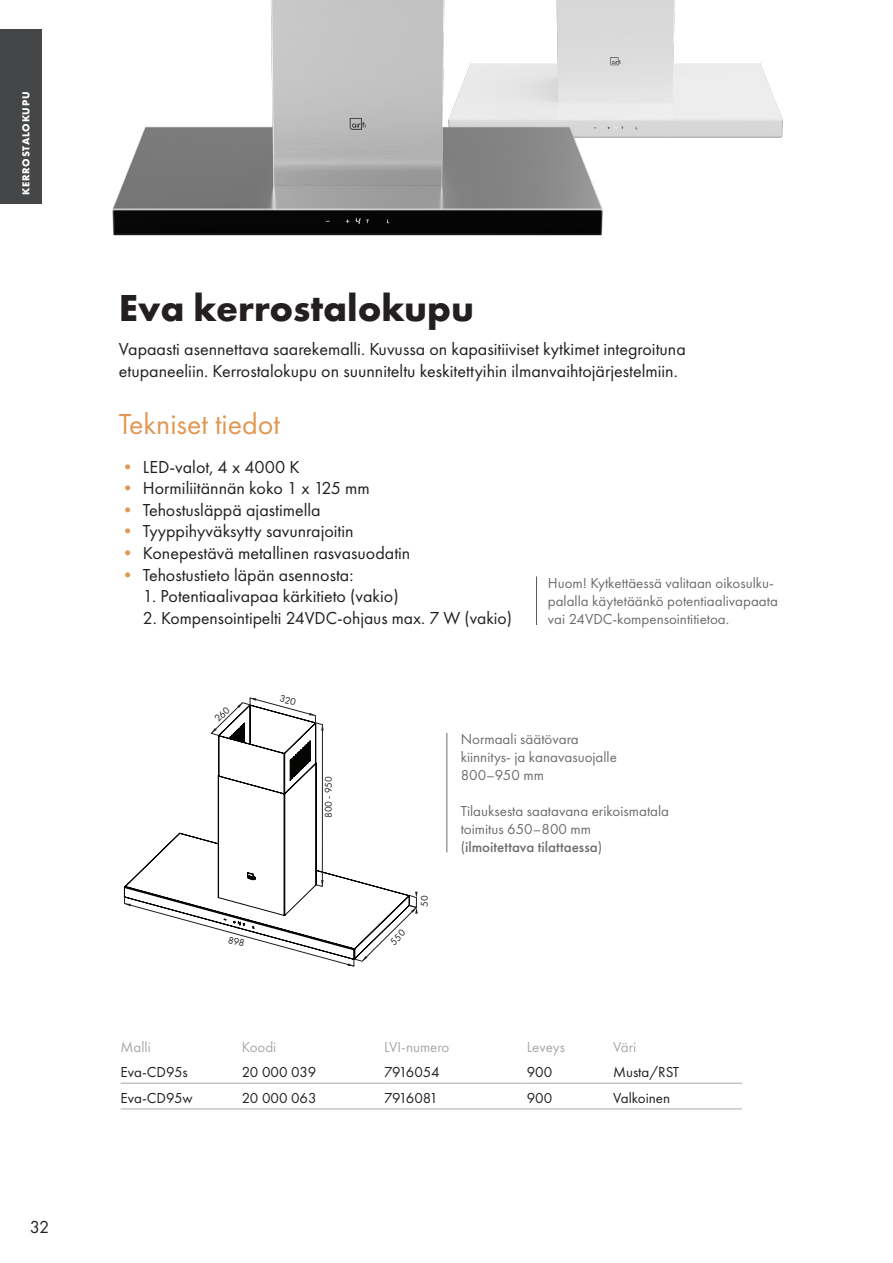
<style>
.page{position:relative;width:893px;height:1263px;background:#fff}
.page>*{position:absolute;margin:0;border:0;box-sizing:border-box;transform-origin:0 0}
.Heading_1{font:700 39px "Futura PT";color:#231f20}
.Heading_2{font:30px "Futura PT";color:#e19855}
.t1{font:18px/21.6px "Futura PT";color:#231f20}
.Harmaa_nosto{font:15px/18px "Futura PT";color:#6c6d70}
.Taulukkoteksti_10_pt{font:15px "Futura PT";color:#231f20}
.Taulukkoteksti_10_pt-2{font:15px "Futura PT";color:#a8a9ad}
.Taulukkoteksti_10_pt-3{font:15px "Futura PT";letter-spacing:-.04em;color:#231f20}
.Taulukkoteksti_10_pt-4{font:15px "Futura PT";letter-spacing:-.075em;color:#231f20}
.t2{font:700 10.5px "Futura PT";letter-spacing:.07em;color:#fff}
.t3{font:10.2px "Futura PT";color:#231f20}
.s1{color:#e19855}
.s2{font-weight:500}
</style>
<div class="page">
<hr style="left:121px;top:1083px;width:121px;height:1px;background:#a8a9ad">
<hr style="left:242px;top:1083px;width:142px;height:1px;background:#a8a9ad">
<hr style="left:384px;top:1083px;width:143px;height:1px;background:#a8a9ad">
<hr style="left:527px;top:1083px;width:86px;height:1px;background:#a8a9ad">
<hr style="left:613px;top:1083px;width:129px;height:1px;background:#a8a9ad">
<hr style="left:121px;top:1109px;width:121px;height:1px;background:#a8a9ad">
<hr style="left:242px;top:1109px;width:142px;height:1px;background:#a8a9ad">
<hr style="left:384px;top:1109px;width:143px;height:1px;background:#a8a9ad">
<hr style="left:527px;top:1109px;width:86px;height:1px;background:#a8a9ad">
<hr style="left:613px;top:1109px;width:129px;height:1px;background:#a8a9ad">
<hr style="left:446px;top:733px;width:1px;height:119px;background:#6c6d70">
<img style="left:608px;top:0;width:175px;height:138px">
<img style="left:112px;top:0;width:496px;height:236px">
<hr style="left:536px;top:576px;width:1px;height:49px;background:#57585a">
<div style="left:0;top:30px;width:41px;height:174px;background:#454647"></div>
<svg style="left:124px;top:697px;width:294px;height:269px"></svg>
<p class="t2" style="left:19px;top:195px;width:105px;rotate:-90deg">KERROSTALOKUPU</p>
<p class="t1" style="left:30px;top:1216px;width:21px">32</p>
<p class="Heading_1" style="left:119px;top:283px;width:357px">Eva kerrostalokupu</p>
<p class="t1" style="left:119px;top:339px;width:568px">Vapaasti asennettava saarekemalli. Kuvussa on kapasitiiviset kytkimet integroituna etupaneeliin. Kerrostalokupu on suunniteltu keskitettyihin ilmanvaihtojärjestelmiin.</p>
<p class="Heading_2" style="left:119px;top:406px;width:163px">Tekniset tiedot</p>
<p class="t1" style="left:119px;top:456px;width:182px"><span class="s1">•</span> LED-valot, 4 x 4000 K</p>
<p class="t1" style="left:119px;top:477px;width:252px"><span class="s1">•</span> Hormiliitännän koko 1 x 125 mm</p>
<p class="t1" style="left:119px;top:499px;width:203px"><span class="s1">•</span> Tehostusläppä ajastimella</p>
<p class="t1" style="left:119px;top:521px;width:236px"><span class="s1">•</span> Tyyppihyväksytty savunrajoitin</p>
<p class="t1" style="left:119px;top:542px;width:293px"><span class="s1">•</span> Konepestävä metallinen rasvasuodatin</p>
<p class="t1" style="left:119px;top:564px;width:236px"><span class="s1">•</span> Tehostustieto läpän asennosta:</p>
<p class="t1" style="left:143px;top:585px;width:257px">1. Potentiaalivapaa kärkitieto (vakio)</p>
<p class="t1" style="left:143px;top:607px;width:370px">2. Kompensointipelti 24VDC-ohjaus max. 7 W (vakio)</p>
<p class="Harmaa_nosto" style="left:548px;top:574px;width:232px">Huom! Kytkettäessä valitaan oikosulku&shy;palalla käytetäänkö potentiaalivapaata vai 24VDC-kompensointitietoa.</p>
<p class="t3" style="left:322px;top:818px;width:44px;rotate:-90deg">800 - 950</p>
<p class="t3" style="left:418px;top:906px;width:13px;rotate:-90deg">50</p>
<p class="Harmaa_nosto" style="left:461px;top:730px;width:158px">Normaali säätövara kiinnitys- ja kanavasuojalle</p>
<p class="Harmaa_nosto" style="left:461px;top:766px;width:85px">800–950 mm</p>
<p class="Harmaa_nosto" style="left:461px;top:802px;width:210px">Tilauksesta saatavana erikoismatala toimitus 650–800 mm<br>(<span class="s2">ilmoitettava tilattaessa</span>)</p>
<p class="Taulukkoteksti_10_pt-2" style="left:121px;top:1038px;width:32px">Malli</p>
<p class="Taulukkoteksti_10_pt-2" style="left:242px;top:1038px;width:36px">Koodi</p>
<p class="Taulukkoteksti_10_pt-2" style="left:384px;top:1038px;width:67px">LVI-numero</p>
<p class="Taulukkoteksti_10_pt-2" style="left:527px;top:1038px;width:40px">Leveys</p>
<p class="Taulukkoteksti_10_pt-2" style="left:613px;top:1038px;width:25px">Väri</p>
<p class="Taulukkoteksti_10_pt" style="left:121px;top:1063px;width:69px">Eva-CD95s</p>
<p class="Taulukkoteksti_10_pt" style="left:242px;top:1063px;width:76px">20 000 039</p>
<p class="Taulukkoteksti_10_pt-3" style="left:384px;top:1063px;width:57px">7916054</p>
<p class="Taulukkoteksti_10_pt" style="left:527px;top:1063px;width:27px">900</p>
<p class="Taulukkoteksti_10_pt" style="left:613px;top:1063px;width:68px">Musta/RST</p>
<p class="Taulukkoteksti_10_pt" style="left:121px;top:1089px;width:74px">Eva-CD95w</p>
<p class="Taulukkoteksti_10_pt" style="left:242px;top:1089px;width:76px">20 000 063</p>
<p class="Taulukkoteksti_10_pt-4" style="left:384px;top:1089px;width:55px">7916081</p>
<p class="Taulukkoteksti_10_pt" style="left:527px;top:1089px;width:27px">900</p>
<p class="Taulukkoteksti_10_pt" style="left:613px;top:1089px;width:59px">Valkoinen</p>
</div>
